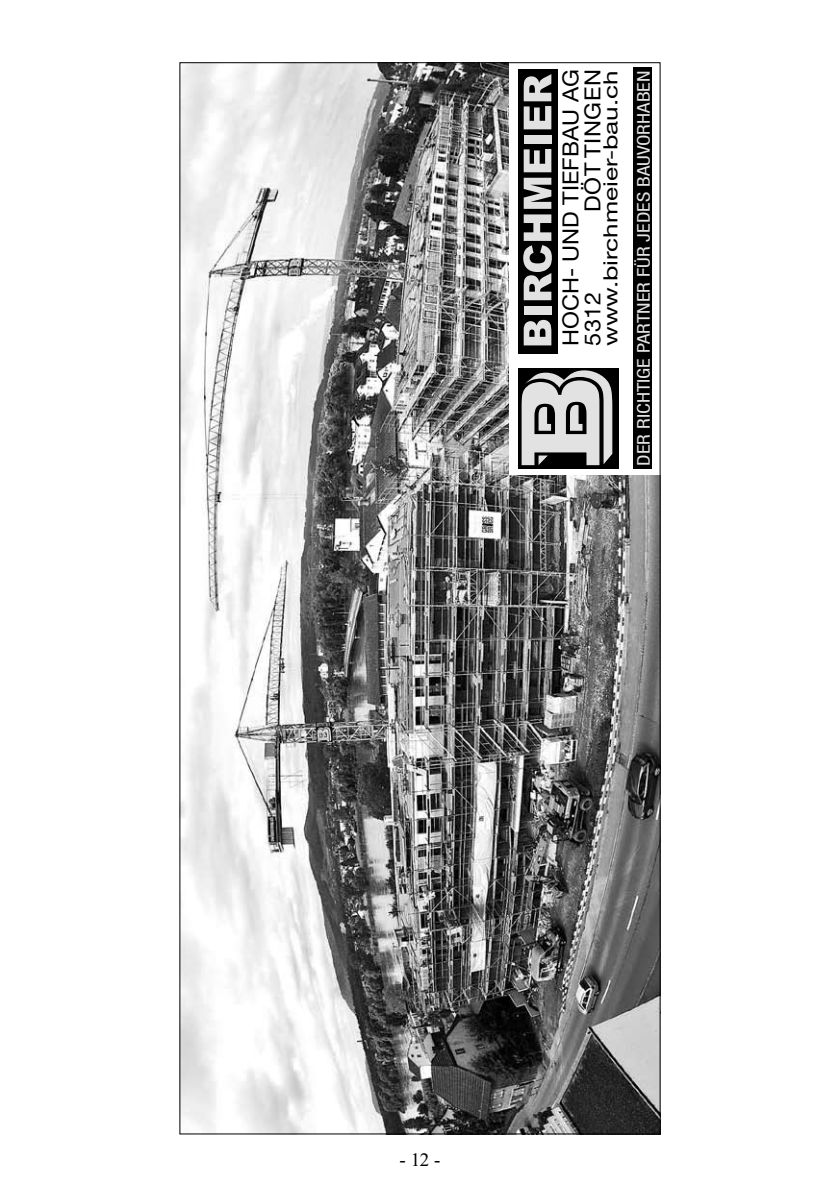
<style>
.page{position:relative;width:840px;height:1191px;background:#fff}
.page>*{position:absolute;margin:0;border:0;box-sizing:border-box;transform-origin:0 0}
.t1{font:22.2px/22.2px "Helvetica Neue";letter-spacing:.015em;color:#000;scale:1.06 1}
.t2{font:19.6px "Helvetica Neue";color:#000;scale:1.33 1}
.t3{font:19px "Times New Roman";color:#000}
.t4{font:condensed 17.6px "Helvetica Neue";color:#e2e2e2;scale:1.17 1}
</style>
<div class="page">
<img style="left:181px;top:64px;width:477px;height:1068px">
<div style="left:509px;top:62px;width:151px;height:412px;background:#fff"></div>
<div style="left:517px;top:69px;width:40px;height:284px;background:#000"></div>
<div style="left:517px;top:368px;width:101px;height:100px;background:#000"></div>
<svg style="left:521px;top:370px;width:91px;height:95px"></svg>
<svg style="left:523px;top:320px;width:28px;height:25px"></svg>
<div style="left:523px;top:306px;width:28px;height:9px;background:#e2e2e2"></div>
<svg style="left:523px;top:178px;width:28px;height:122px"></svg>
<svg style="left:523px;top:149px;width:28px;height:23px"></svg>
<div style="left:523px;top:135px;width:28px;height:9px;background:#e2e2e2"></div>
<svg style="left:523px;top:74px;width:28px;height:55px"></svg>
<div style="left:633px;top:67px;width:19px;height:402px;background:#000"></div>
<p class="t1" style="left:558px;top:346px;width:262px;rotate:-90deg">HOCH- UND TIEFBAU AG<br>5312</p>
<p class="t1" style="left:581px;top:212px;width:136px;rotate:-90deg">DÖT TINGEN</p>
<p class="t2" style="left:598px;top:346px;width:209px;rotate:-90deg">www.birchmeier-bau.ch</p>
<p class="t4" style="left:633px;top:465px;width:339px;rotate:-90deg">DER RICHTIGE PARTNER FÜR JEDES BAUVORHABEN</p>
<p class="t3" style="left:399px;top:1149px;width:42px">- 12 -</p>
</div>
